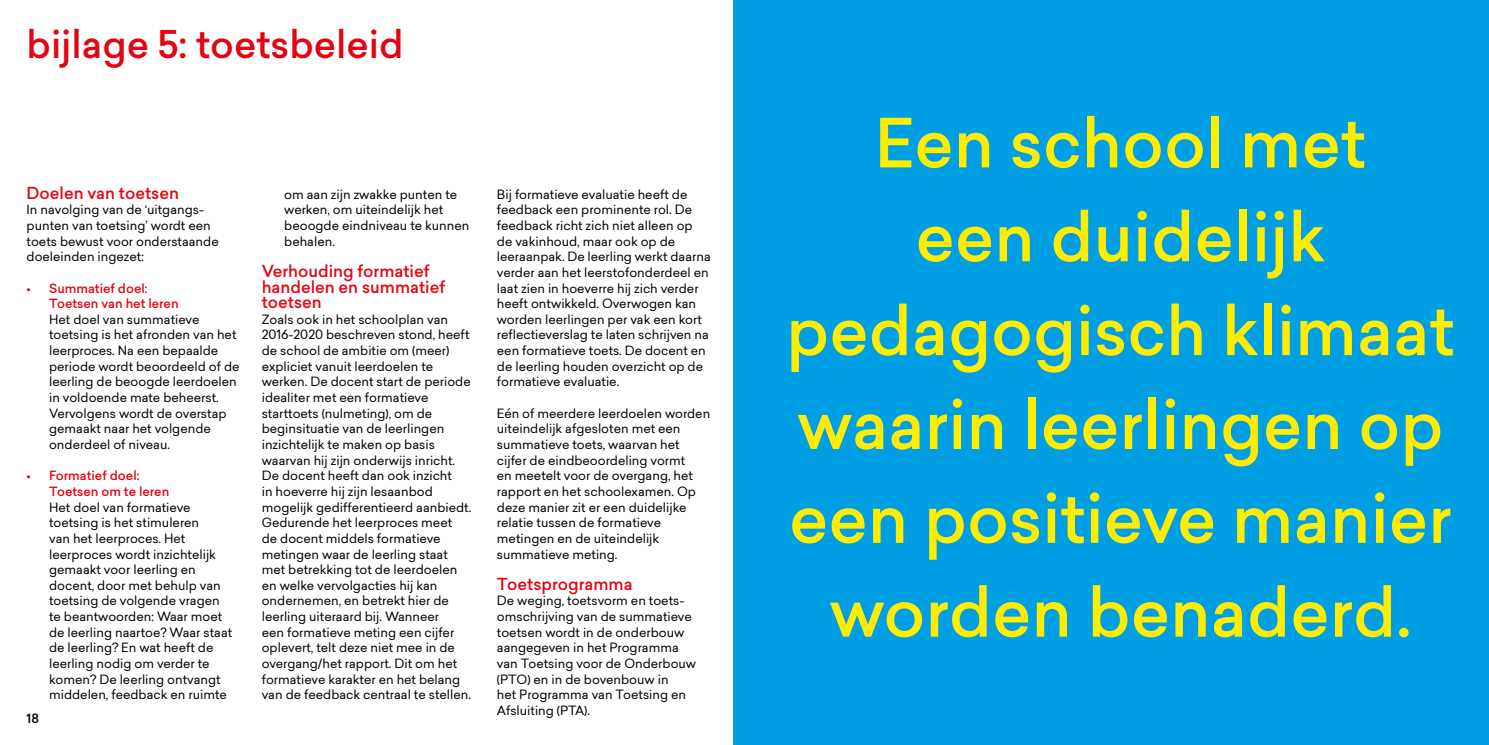
<style>
.page{position:relative;width:1489px;height:745px;background:#fff}
.page>*{position:absolute;margin:0;border:0;box-sizing:border-box;transform-origin:0 0}
.t1{font:500 66.25px/93.8px "Sailec";color:#ffed00;text-align:center}
.t2{font:500 37.5px "Sailec";color:#e30513}
.t3{font:500 16.25px/15.6px "Sailec";color:#e30513}
.t4{font:12.5px/15.6px "Sailec";color:#000}
.t5{font:500 12.5px/15.6px "Sailec";color:#e30513}
.t6{font:500 12.5px "Sailec";color:#000}
</style>
<div class="page">
<div style="left:733px;top:0;width:755px;height:744px;background:#009ee3"></div>
<h2 class="t2" style="left:27px;top:28px;width:378px">bijlage 5: toetsbeleid</h2>
<h3 class="t3" style="left:27px;top:186px;width:154px">Doelen van toetsen</h3>
<p class="t4" style="left:27px;top:203px;width:194px">In navolging van de ‘uitgangs&shy;punten van toetsing’ wordt een toets bewust voor onderstaande doeleinden ingezet:</p>
<p class="t5" style="left:49px;top:281px;width:131px;text-indent:-22px">• Summatief doel:<br>Toetsen van het leren</p>
<p class="t4" style="left:49px;top:312px;width:192px">Het doel van summatieve toetsing is het afronden van het leerproces. Na een bepaalde periode wordt beoordeeld of de leerling de beoogde leerdoelen in voldoende mate beheerst.<br>Vervolgens wordt de overstap gemaakt naar het volgende onderdeel of niveau.</p>
<p class="t5" style="left:49px;top:469px;width:122px;text-indent:-22px">• Formatief doel:<br>Toetsen om te leren</p>
<p class="t4" style="left:49px;top:500px;width:185px">Het doel van formatieve toetsing is het stimuleren<br>van het leerproces. Het leerproces wordt inzichtelijk gemaakt voor leerling en docent, door met behulp van toetsing de volgende vragen te beantwoorden: Waar moet de leerling naartoe? Waar staat de leerling? En wat heeft de leerling nodig om verder te komen? De leerling ontvangt middelen, feedback en ruimte</p>
<p class="t6" style="left:27px;top:712px;width:14px">18</p>
<p class="t4" style="left:284px;top:187px;width:187px">om aan zijn zwakke punten te werken, om uiteindelijk het beoogde eindniveau te kunnen behalen.</p>
<h3 class="t3" style="left:262px;top:265px;width:185px">Verhouding formatief handelen en summatief toetsen</h3>
<p class="t4" style="left:262px;top:312px;width:211px">Zoals ook in het schoolplan van<br>2016-2020 beschreven stond, heeft de school de ambitie om (meer) expliciet vanuit leerdoelen te werken. De docent start de periode idealiter met een formatieve starttoets (nulmeting), om de beginsituatie van de leerlingen inzichtelijk te maken op basis waarvan hij zijn onderwijs inricht.<br>De docent heeft dan ook inzicht<br>in hoeverre hij zijn lesaanbod mogelijk gedifferentieerd aanbiedt.<br>Gedurende het leerproces meet<br>de docent middels formatieve metingen waar de leerling staat met betrekking tot de leerdoelen en welke vervolgacties hij kan ondernemen, en betrekt hier de leerling uiteraard bij. Wanneer<br>een formatieve meting een cijfer oplevert, telt deze niet mee in de overgang/het rapport. Dit om het formatieve karakter en het belang van de feedback centraal te stellen.</p>
<p class="t4" style="left:497px;top:187px;width:215px">Bij formatieve evaluatie heeft de feedback een prominente rol. De feedback richt zich niet alleen op de vakinhoud, maar ook op de leeraanpak. De leerling werkt daarna verder aan het leerstofonderdeel en laat zien in hoeverre hij zich verder heeft ontwikkeld. Overwogen kan worden leerlingen per vak een kort reflectieverslag te laten schrijven na een formatieve toets. De docent en de leerling houden overzicht op de formatieve evaluatie.</p>
<p class="t4" style="left:497px;top:406px;width:215px">Eén of meerdere leerdoelen worden uiteindelijk afgesloten met een summatieve toets, waarvan het cijfer de eindbeoordeling vormt<br>en meetelt voor de overgang, het rapport en het schoolexamen. Op deze manier zit er een duidelijke relatie tussen de formatieve metingen en de uiteindelijk summatieve meting.</p>
<h3 class="t3" style="left:497px;top:577px;width:137px">Toetsprogramma</h3>
<p class="t4" style="left:497px;top:594px;width:201px">De weging, toetsvorm en toets&shy;omschrijving van de summatieve toetsen wordt in de onderbouw aangegeven in het Programma van Toetsing voor de Onderbouw (PTO) en in de bovenbouw in<br>het Programma van Toetsing en<br>Afsluiting (PTA).</p>
<h1 class="t1" style="left:786px;top:103px;width:670px">Een school met<br>een duidelijk pedagogisch klimaat waarin leerlingen op een positieve manier worden benaderd.</h1>
</div>
